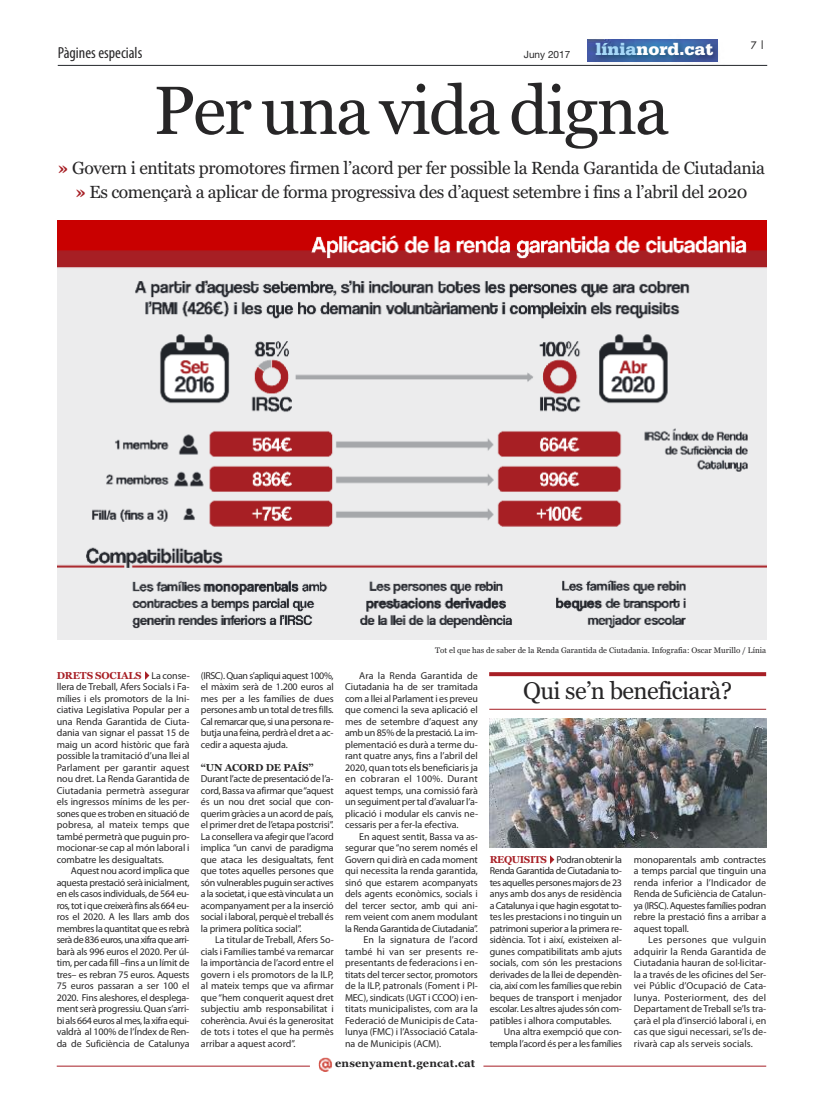
<style>
.page{position:relative;width:823px;height:1106px;background:#fff}
.page>*{position:absolute;margin:0;border:0;box-sizing:border-box;transform-origin:0 0}
.t1{font:68px "Georgia";letter-spacing:-.03em;color:#272627}
.t2{font:24px "Georgia";letter-spacing:-.025em;color:#272627}
.t3{font:900 18px "Serifa";color:#fff}
.t4{font:17.5px/24px "Georgia";letter-spacing:-.02em;color:#272627;text-align:center}
.t5{font:condensed 16px "Myriad Pro";color:#272627}
.t6{font:700 11px "Georgia";letter-spacing:.015em;color:#272627}
.t7{font:10px/11.5px "Myriad Pro";letter-spacing:-.005em;color:#272627;text-align:justify}
.t8{font:10px/11.5px "Myriad Pro";letter-spacing:-.025em;color:#272627;text-align:right}
.t9{font:10px "Myriad Pro";letter-spacing:-.03em;color:#272627}
.t10{font:700 10px "Georgia";letter-spacing:-.01em;color:#a71f25}
.t11{font:700 10px "Georgia";letter-spacing:-.015em;color:#272627}
.t12{font:10px "Helvetica Neue";color:#272627}
.t13{font:10px "Futura";color:#272627}
.t14{font:8px "Georgia";color:#272627}
.s1{color:#a7d8f7}
.s2{font-weight:700;color:#a71f25}
.s3{font-family:"Myriad Pro";font-weight:400;color:#272627}
.s4{font-family:"Georgia";font-weight:700;color:#a71f25}
.s5{color:#a71f25}
</style>
<div class="page">
<img style="left:587px;top:39px;width:151px;height:26px">
<img style="left:587px;top:39px;width:130px;height:22px">
<hr style="left:58px;top:65px;width:708px;height:1px;background:#23262b">
<img style="left:58px;top:221px;width:707px;height:418px">
<svg style="left:489px;top:672px;width:276px;height:4px"></svg>
<hr style="left:489px;top:708px;width:276px;height:1px;background:#a71f25">
<img style="left:489px;top:718px;width:276px;height:129px">
<img style="left:318px;top:1057px;width:14px;height:14px">
<hr style="left:57px;top:1065px;width:253px;height:1px;background:#a71f25">
<hr style="left:483px;top:1065px;width:282px;height:1px;background:#a71f25">
<h3 class="t5" style="left:58px;top:47px;width:86px">Pàgines especials</h3>
<p class="t12" style="left:523px;top:49px;width:48px">Juny 2017</p>
<h3 class="t3" style="left:595px;top:43px;width:119px"><span class="s1">línia</span>nord.cat</h3>
<p class="t13" style="left:750px;top:40px;width:16px">7 |</p>
<h1 class="t1" style="left:153px;top:71px;width:517px">Per una vida digna</h1>
<h3 class="t4" style="left:58px;top:156px;width:708px"><span class="s2">»</span> Govern i entitats promotores firmen l’acord per fer possible la Renda Garantida de Ciutadania <span class="s2">»</span> Es començarà a aplicar de forma progressiva des d’aquest setembre i fins a l’abril del 2020</h3>
<p class="t10" style="left:57px;top:669px;width:134px">DRETS SOCIALS✔<span class="s3">La conse-</span></p>
<p class="t7" style="left:57px;top:682px;width:134px">llera de Treball, Afers Socials i Fa&shy;mílies i els promotors de la Ini&shy;ciativa Legislativa Popular per a una Renda Garantida de Ciuta&shy;dania van signar el passat 15 de maig un acord històric que farà possible la tramitació d’una llei al Parlament per garantir aquest nou dret. La Renda Garantida de Ciutadania permetrà assegurar els ingressos mínims de les per&shy;sones que es troben en situació de pobresa, al mateix temps que també permetrà que puguin pro&shy;mocionar-se cap al món laboral i combatre les desigualtats.</p>
<p class="t7" style="left:57px;top:866px;width:134px;text-indent:14px">Aquest nou acord implica que aquesta prestació serà inicialment, en els casos individuals, de 564 eu&shy;ros, tot i que creixerà fins als 664 eu&shy;ros el 2020. A les llars amb dos membres la quantitat que es rebrà serà de 836 euros, una xifra que arri&shy;barà als 996 euros el 2020. Per úl&shy;tim, per cada fill –fins a un límit de tres– es rebran 75 euros. Aquests 75 euros passaran a ser 100 el 2020. Fins aleshores, el desplega&shy;ment serà progressiu. Quan s’arri&shy;bi als 664 euros al mes, la xifra equi&shy;valdrà al 100% de l’Índex de Ren&shy;da de Suficiència de Catalunya</p>
<p class="t7" style="left:201px;top:670px;width:134px">(IRSC). Quan s’apliqui aquest 100%, el màxim serà de 1.200 euros al mes per a les famílies de dues persones amb un total de tres fills.<br>Cal remarcar que, si una persona re&shy;butja una feina, perdrà el dret a ac&shy;cedir a aquesta ajuda.</p>
<p class="t11" style="left:201px;top:761px;width:114px">“UN ACORD DE PAÍS”</p>
<p class="t7" style="left:201px;top:774px;width:134px">Durant l’acte de presentació de l’a&shy;cord, Bassa va afirmar que“aquest és un nou dret social que con&shy;querim gràcies a un acord de país, el primer dret de l’etapa postcrisi”.<br>La consellera va afegir que l’acord implica “un canvi de paradigma que ataca les desigualtats, fent que totes aquelles persones que són vulnerables puguin ser actives a la societat, i que està vinculat a un acompanyament per a la inserció social i laboral, perquè el treball és la primera política social”.</p>
<p class="t7" style="left:201px;top:935px;width:134px;text-indent:14px">La titular de Treball, Afers So&shy;cials i Famílies també va remarcar la importància de l’acord entre el govern i els promotors de la ILP, al mateix temps que va afirmar que “hem conquerit aquest dret subjectiu amb responsabilitat i coherència. Avui és la generositat de tots i totes el que ha permès arribar a aquest acord”.</p>
<p class="t14" style="left:435px;top:645px;width:332px">Tot el que has de saber de la Renda Garantida de Ciutadania. Infografia: Oscar Murillo / Línia</p>
<p class="t7" style="left:345px;top:670px;width:134px;text-indent:14px">Ara la Renda Garantida de Ciutadania ha de ser tramitada com a llei al Parlament i es preveu que comenci la seva aplicació el mes de setembre d’aquest any amb un 85% de la prestació. La im&shy;plementació es durà a terme du&shy;rant quatre anys, fins a l’abril del 2020, quan tots els beneficiaris ja en cobraran el 100%. Durant aquest temps, una comissió farà un seguiment per tal d’avaluar l’a&shy;plicació i modular els canvis ne&shy;cessaris per a fer-la efectiva.</p>
<p class="t7" style="left:359px;top:831px;width:120px">En aquest sentit, Bassa va as-</p>
<p class="t7" style="left:345px;top:843px;width:134px">segurar que “no serem només el</p>
<p class="t7" style="left:345px;top:854px;width:134px">Govern qui dirà en cada moment</p>
<p class="t7" style="left:345px;top:866px;width:134px">qui necessita la renda garantida,</p>
<p class="t7" style="left:345px;top:877px;width:134px">sinó que estarem acompanyats</p>
<p class="t7" style="left:345px;top:889px;width:134px">dels agents econòmics, socials i</p>
<p class="t7" style="left:345px;top:900px;width:134px">del tercer sector, amb qui ani-</p>
<p class="t7" style="left:345px;top:912px;width:134px">rem veient com anem modulant</p>
<p class="t9" style="left:345px;top:924px;width:134px">la Renda Garantida de Ciutadania”.</p>
<p class="t7" style="left:363px;top:935px;width:116px">En la signatura de l’acord</p>
<p class="t7" style="left:345px;top:946px;width:134px">també hi van ser presents re-</p>
<p class="t7" style="left:345px;top:958px;width:134px">presentants de federacions i en-</p>
<p class="t7" style="left:345px;top:969px;width:134px">titats del tercer sector, promotors</p>
<p class="t7" style="left:345px;top:981px;width:134px">de la ILP, patronals (Foment i PI-</p>
<p class="t7" style="left:345px;top:992px;width:134px">MEC), sindicats (UGT i CCOO) i en-</p>
<p class="t7" style="left:345px;top:1004px;width:134px">titats municipalistes, com ara la</p>
<p class="t7" style="left:345px;top:1015px;width:134px">Federació de Municipis de Cata-</p>
<p class="t7" style="left:345px;top:1027px;width:134px">lunya (FMC) i l’Associació Catala-</p>
<p class="t7" style="left:345px;top:1038px;width:98px">na de Municipis (ACM).</p>
<h2 class="t2" style="left:523px;top:676px;width:210px">Qui se’n beneficiarà?</h2>
<p class="t7" style="left:489px;top:854px;width:134px"><span class="s4">REQUISITS</span><span class="s5">✔</span>Podran obtenir la Renda Garantida de Ciutadania to&shy;tes aquelles persones majors de 23 anys amb dos anys de residència a Catalunya i que hagin esgotat to&shy;tes les prestacions i no tinguin un patrimoni superior a la primera re&shy;sidència. Tot i així, existeixen al&shy;gunes compatibilitats amb ajuts socials, com són les prestacions derivades de la llei de dependèn&shy;cia, així com les famílies que rebin beques de transport i menjador escolar. Les altres ajudes són com&shy;patibles i alhora computables.</p>
<p class="t8" style="left:489px;top:1027px;width:134px">Una altra exempció que con&shy;templa l’acord és per a les famílies</p>
<p class="t7" style="left:633px;top:854px;width:134px">monoparentals amb contractes a temps parcial que tinguin una renda inferior a l’Indicador de Renda de Suficiència de Catalun&shy;ya (IRSC). Aquestes famílies podran rebre la prestació fins a arribar a aquest topall.</p>
<p class="t7" style="left:633px;top:935px;width:134px;text-indent:14px">Les persones que vulguin adquirir la Renda Garantida de Ciutadania hauran de sol·licitar&shy;la a través de les oficines del Ser&shy;vei Públic d’Ocupació de Cata&shy;lunya. Posteriorment, des del Departament de Treball se’ls tra&shy;çarà el pla d’inserció laboral i, en cas que sigui necessari, se’ls de&shy;rivarà cap als serveis socials.</p>
<p class="t6" style="left:335px;top:1057px;width:141px">ensenyament.gencat.cat</p>
</div>
